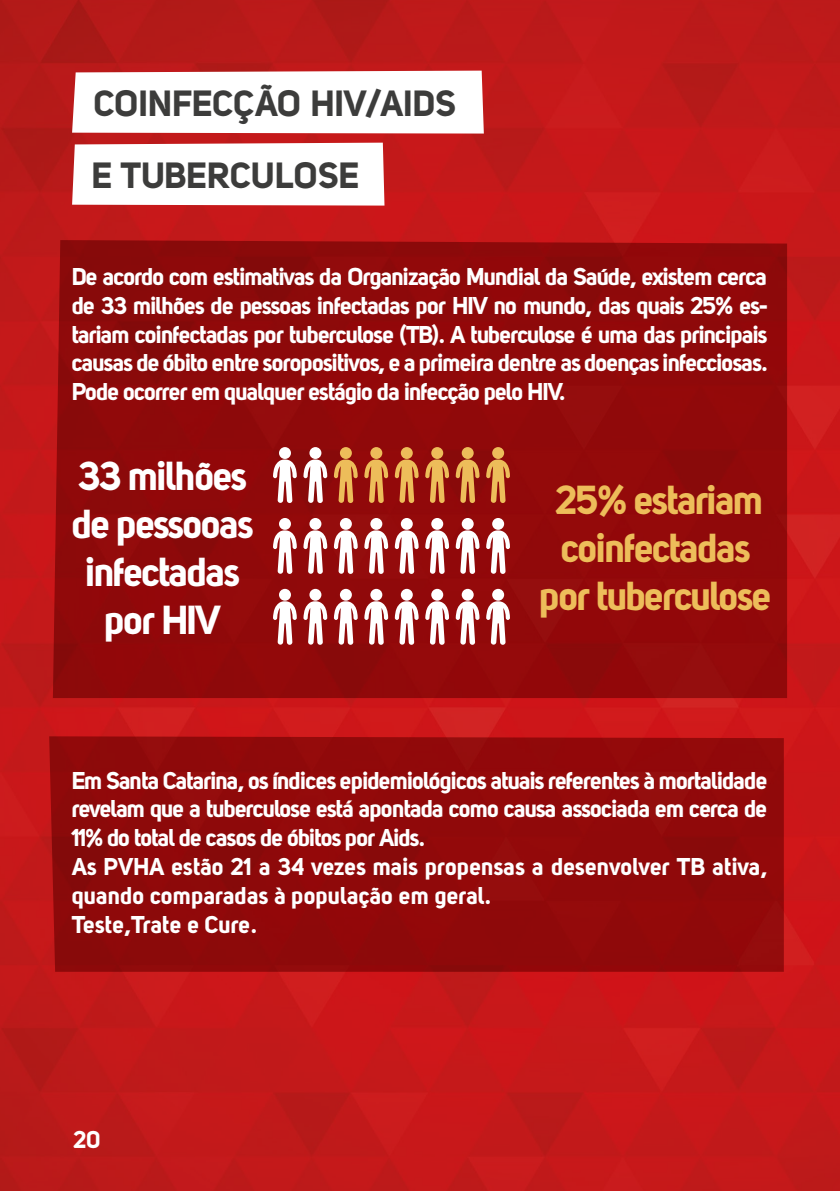
<style>
.page{position:relative;width:840px;height:1191px;background:#fff}
.page>*{position:absolute;margin:0;border:0;box-sizing:border-box;transform-origin:0 0}
.t1{font:40px/48px "Uni Sans Bold";letter-spacing:-.04em;color:#edbd5a;text-align:center}
.t2{font:40px/48px "Uni Sans Bold";letter-spacing:-.04em;color:#fff;text-align:center}
.t3{font:36px/72.2px "Uni Sans Bold";color:#3c3c3b}
.t4{font:24px/28.8px "Uni Sans Bold";letter-spacing:-.04em;color:#fff}
</style>
<div class="page">
<img style="left:0;top:0;width:839px;height:1191px">
<div style="left:49px;top:736px;width:734px;height:235px;background:#90090a"></div>
<svg style="left:72px;top:71px;width:411px;height:63px"></svg>
<svg style="left:72px;top:143px;width:312px;height:63px"></svg>
<div style="left:53px;top:240px;width:733px;height:458px;background:#90090a"></div>
<div style="left:279px;top:447px;width:12px;height:12px;background:#fff;border-radius:50%"></div>
<svg style="left:273px;top:459px;width:23px;height:44px"></svg>
<div style="left:309px;top:447px;width:12px;height:12px;background:#fff;border-radius:50%"></div>
<svg style="left:303px;top:459px;width:24px;height:44px"></svg>
<div style="left:340px;top:447px;width:11px;height:12px;background:#edbd5a;border-radius:50%"></div>
<svg style="left:333px;top:459px;width:24px;height:44px"></svg>
<div style="left:370px;top:447px;width:12px;height:12px;background:#edbd5a;border-radius:50%"></div>
<svg style="left:364px;top:459px;width:24px;height:44px"></svg>
<div style="left:400px;top:447px;width:12px;height:12px;background:#edbd5a;border-radius:50%"></div>
<svg style="left:394px;top:459px;width:24px;height:44px"></svg>
<div style="left:431px;top:447px;width:12px;height:12px;background:#edbd5a;border-radius:50%"></div>
<svg style="left:425px;top:459px;width:24px;height:44px"></svg>
<div style="left:461px;top:447px;width:12px;height:12px;background:#edbd5a;border-radius:50%"></div>
<svg style="left:455px;top:459px;width:24px;height:44px"></svg>
<div style="left:492px;top:447px;width:12px;height:12px;background:#edbd5a;border-radius:50%"></div>
<svg style="left:486px;top:459px;width:23px;height:44px"></svg>
<div style="left:279px;top:518px;width:12px;height:12px;background:#fff;border-radius:50%"></div>
<svg style="left:273px;top:530px;width:23px;height:44px"></svg>
<div style="left:309px;top:518px;width:12px;height:12px;background:#fff;border-radius:50%"></div>
<svg style="left:303px;top:530px;width:24px;height:44px"></svg>
<div style="left:340px;top:518px;width:11px;height:12px;background:#fff;border-radius:50%"></div>
<svg style="left:333px;top:530px;width:24px;height:44px"></svg>
<div style="left:370px;top:518px;width:12px;height:12px;background:#fff;border-radius:50%"></div>
<svg style="left:364px;top:530px;width:24px;height:44px"></svg>
<div style="left:400px;top:518px;width:12px;height:12px;background:#fff;border-radius:50%"></div>
<svg style="left:394px;top:530px;width:24px;height:44px"></svg>
<div style="left:431px;top:518px;width:12px;height:12px;background:#fff;border-radius:50%"></div>
<svg style="left:425px;top:530px;width:24px;height:44px"></svg>
<div style="left:461px;top:518px;width:12px;height:12px;background:#fff;border-radius:50%"></div>
<svg style="left:455px;top:530px;width:24px;height:44px"></svg>
<div style="left:492px;top:518px;width:12px;height:12px;background:#fff;border-radius:50%"></div>
<svg style="left:486px;top:530px;width:23px;height:44px"></svg>
<div style="left:279px;top:589px;width:12px;height:11px;background:#fff;border-radius:50%"></div>
<svg style="left:273px;top:601px;width:23px;height:44px"></svg>
<div style="left:309px;top:589px;width:12px;height:11px;background:#fff;border-radius:50%"></div>
<svg style="left:303px;top:601px;width:24px;height:44px"></svg>
<div style="left:340px;top:589px;width:11px;height:11px;background:#fff;border-radius:50%"></div>
<svg style="left:333px;top:601px;width:24px;height:44px"></svg>
<div style="left:370px;top:589px;width:12px;height:11px;background:#fff;border-radius:50%"></div>
<svg style="left:364px;top:601px;width:24px;height:44px"></svg>
<div style="left:400px;top:589px;width:12px;height:11px;background:#fff;border-radius:50%"></div>
<svg style="left:394px;top:601px;width:24px;height:44px"></svg>
<div style="left:431px;top:589px;width:12px;height:11px;background:#fff;border-radius:50%"></div>
<svg style="left:425px;top:601px;width:24px;height:44px"></svg>
<div style="left:461px;top:589px;width:12px;height:11px;background:#fff;border-radius:50%"></div>
<svg style="left:455px;top:601px;width:24px;height:44px"></svg>
<div style="left:492px;top:589px;width:12px;height:11px;background:#fff;border-radius:50%"></div>
<svg style="left:486px;top:601px;width:23px;height:44px"></svg>
<h2 class="t3" style="left:92px;top:66px;width:366px">COINFECÇÃO HIV/AIDS<br>E TUBERCULOSE</h2>
<p class="t4" style="left:72px;top:261px;width:697px;text-align:justify">De acordo com estimativas da Organização Mundial da Saúde, existem cerca de 33 milhões de pessoas infectadas por HIV no mundo, das quais 25% es&shy;tariam coinfectadas por tuberculose (TB). A tuberculose é uma das principais causas de óbito entre soropositivos, e a primeira dentre as doenças infecciosas.<br>Pode ocorrer em qualquer estágio da infecção pelo HIV.</p>
<h1 class="t2" style="left:72px;top:451px;width:183px">33 milhões de pessooas infectadas por HIV</h1>
<h1 class="t1" style="left:540px;top:475px;width:233px">25% estariam coinfectadas por tuberculose</h1>
<p class="t4" style="left:72px;top:765px;width:697px">Em Santa Catarina, os índices epidemiológicos atuais referentes à mortalidade revelam que a tuberculose está apontada como causa associada em cerca de 11% do total de casos de óbitos por Aids.<br>As PVHA estão 21 a 34 vezes mais propensas a desenvolver TB ativa, quando comparadas à população em geral.<br>Teste,Trate e Cure.</p>
<p class="t4" style="left:74px;top:1124px;width:29px">20</p>
</div>
